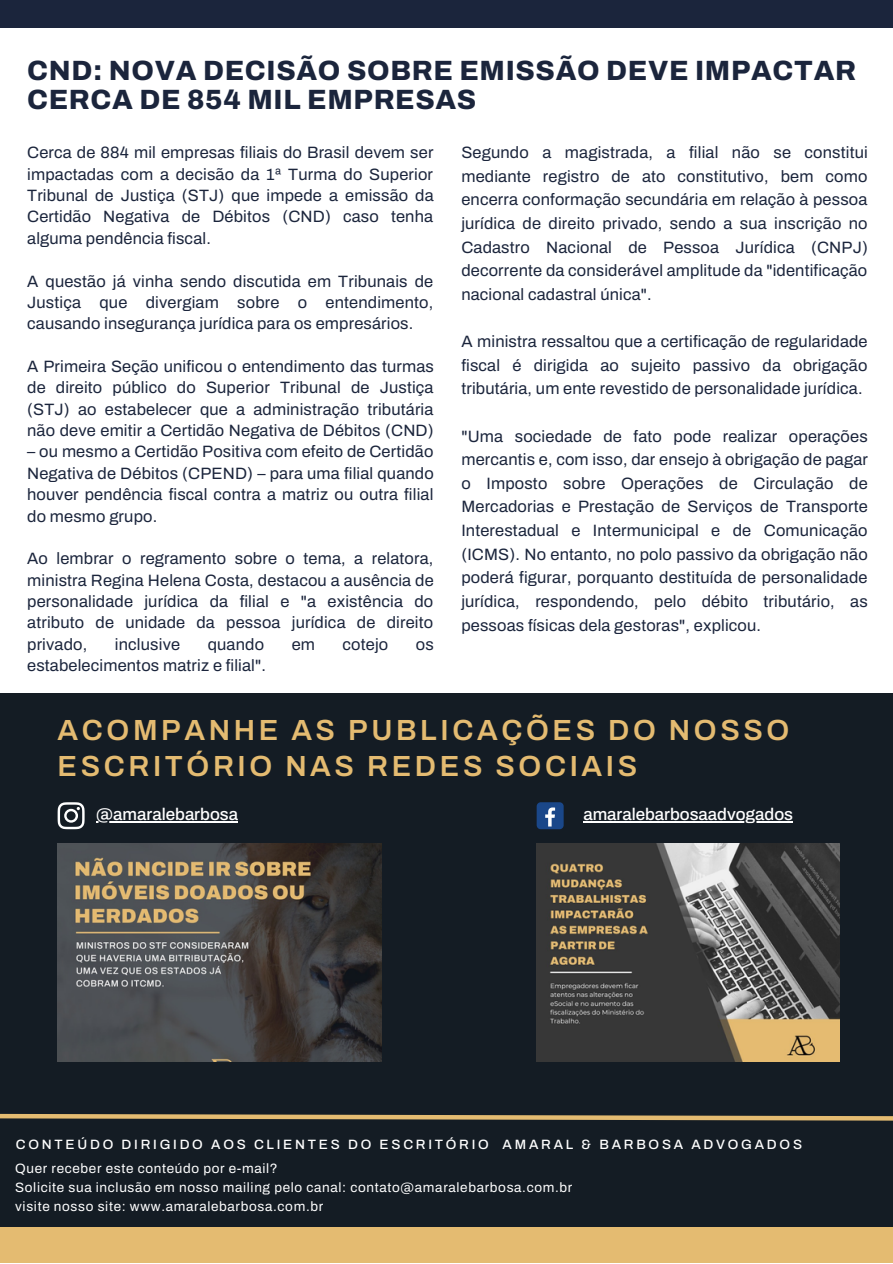
<style>
.page{position:relative;width:893px;height:1264px;background:#fff}
.page>*{position:absolute;margin:0;border:0;box-sizing:border-box;transform-origin:0 0}
.t1{font:600 29.1px/36px "Archivo";letter-spacing:.125em;color:#e4bb71}
.t2{font:800 27.9px/29.2px "Archivo";letter-spacing:.025em;color:#1b253c}
.t3{font:500 16.95px "Archivo";color:#fff}
.t4{font:16.5px/21.3px "Archivo";letter-spacing:.01em;color:#1b253c;text-align:justify}
.t5{font:13.5px/19px "Archivo";letter-spacing:.05em;color:#fff}
.t6{font:500 13.5px "Archivo";letter-spacing:.205em;color:#fff}
</style>
<div class="page">
<div style="left:0;top:0;width:892px;height:27px;background:#1b253c"></div>
<div style="left:0;top:693px;width:892px;height:569px;background:#141c24"></div>
<div style="left:536px;top:802px;width:27px;height:27px;background:#1a4789;border-radius:4px"></div>
<svg style="left:545px;top:807px;width:10px;height:19px"></svg>
<svg style="left:58px;top:802px;width:27px;height:27px"></svg>
<div style="left:0;top:1224px;width:892px;height:38px;background:#e4bb71"></div>
<div style="left:0;top:1118px;width:892px;height:109px;background:#141c24"></div>
<svg style="left:0;top:1113px;width:892px;height:8px"></svg>
<img style="left:536px;top:843px;width:303px;height:218px">
<img style="left:58px;top:843px;width:323px;height:218px">
<hr style="left:96px;top:821px;width:142px;height:1px;background:#fff">
<hr style="left:583px;top:821px;width:210px;height:1px;background:#fff">
<h2 class="t2" style="left:27px;top:56px;width:830px">CND: NOVA DECISÃO SOBRE EMISSÃO DEVE IMPACTAR<br>CERCA DE 854 MIL EMPRESAS</h2>
<p class="t4" style="left:27px;top:142px;width:408px">Cerca de 884 mil empresas filiais do Brasil devem ser impactadas com a decisão da 1ª Turma do Superior Tribunal de Justiça (STJ) que impede a emissão da Certidão Negativa de Débitos (CND) caso tenha alguma pendência fiscal.</p>
<p class="t4" style="left:27px;top:270px;width:407px">A questão já vinha sendo discutida em Tribunais de Justiça que divergiam sobre o entendimento, causando insegurança jurídica para os empresários.</p>
<p class="t4" style="left:27px;top:356px;width:408px">A Primeira Seção unificou o entendimento das turmas de direito público do Superior Tribunal de Justiça (STJ) ao estabelecer que a administração tributária não deve emitir a Certidão Negativa de Débitos (CND)</p>
<p class="t4" style="left:27px;top:441px;width:408px">– ou mesmo a Certidão Positiva com efeito de Certidão Negativa de Débitos (CPEND) – para uma filial quando houver pendência fiscal contra a matriz ou outra filial do mesmo grupo.</p>
<p class="t4" style="left:27px;top:548px;width:408px">Ao lembrar o regramento sobre o tema, a relatora, ministra Regina Helena Costa, destacou a ausência de personalidade jurídica da filial e "a existência do atributo de unidade da pessoa jurídica de direito privado,</p>
<p class="t4" style="left:461px;top:141px;width:408px;line-height:23.5px">Segundo a magistrada, a filial não se constitui mediante registro de ato constitutivo, bem como encerra conformação secundária em relação à pessoa jurídica de direito privado, sendo a sua inscrição no Cadastro Nacional de Pessoa Jurídica (CNPJ) decorrente da considerável amplitude da "identificação nacional cadastral única".</p>
<p class="t4" style="left:461px;top:330px;width:407px;line-height:23.5px">A ministra ressaltou que a certificação de regularidade fiscal é dirigida ao sujeito passivo da obrigação tributária, um ente revestido de personalidade jurídica.</p>
<p class="t4" style="left:461px;top:424px;width:408px;line-height:23.5px">"Uma sociedade de fato pode realizar operações mercantis e, com isso, dar ensejo à obrigação de pagar o Imposto sobre Operações de Circulação de Mercadorias e Prestação de Serviços de Transporte Interestadual e Intermunicipal e de Comunicação (ICMS). No entanto, no polo passivo da obrigação não poderá figurar, porquanto destituída de personalidade jurídica, respondendo, pelo débito tributário, as pessoas físicas dela gestoras", explicou.</p>
<p class="t4" style="left:115px;top:633px;width:67px">inclusive</p>
<p class="t4" style="left:208px;top:633px;width:58px">quando</p>
<p class="t4" style="left:292px;top:633px;width:25px">em</p>
<p class="t4" style="left:342px;top:633px;width:47px">cotejo</p>
<p class="t4" style="left:416px;top:633px;width:19px">os</p>
<p class="t4" style="left:27px;top:655px;width:240px">estabelecimentos matriz e filial".</p>
<h1 class="t1" style="left:58px;top:712px;width:733px">ACOMPANHE AS PUBLICAÇÕES DO NOSSO<br>ESCRITÓRIO NAS REDES SOCIAIS</h1>
<p class="t3" style="left:96px;top:805px;width:143px">@amaralebarbosa</p>
<p class="t3" style="left:583px;top:805px;width:211px">amaralebarbosaadvogados</p>
<p class="t6" style="left:16px;top:1137px;width:787px">CONTEÚDO DIRIGIDO AOS CLIENTES DO ESCRITÓRIO AMARAL &amp; BARBOSA ADVOGADOS</p>
<p class="t5" style="left:15px;top:1158px;width:558px">Quer receber este conteúdo por e-mail?<br>Solicite sua inclusão em nosso mailing pelo canal: contato@amaralebarbosa.com.br visite nosso site: www.amaralebarbosa.com.br</p>
</div>
